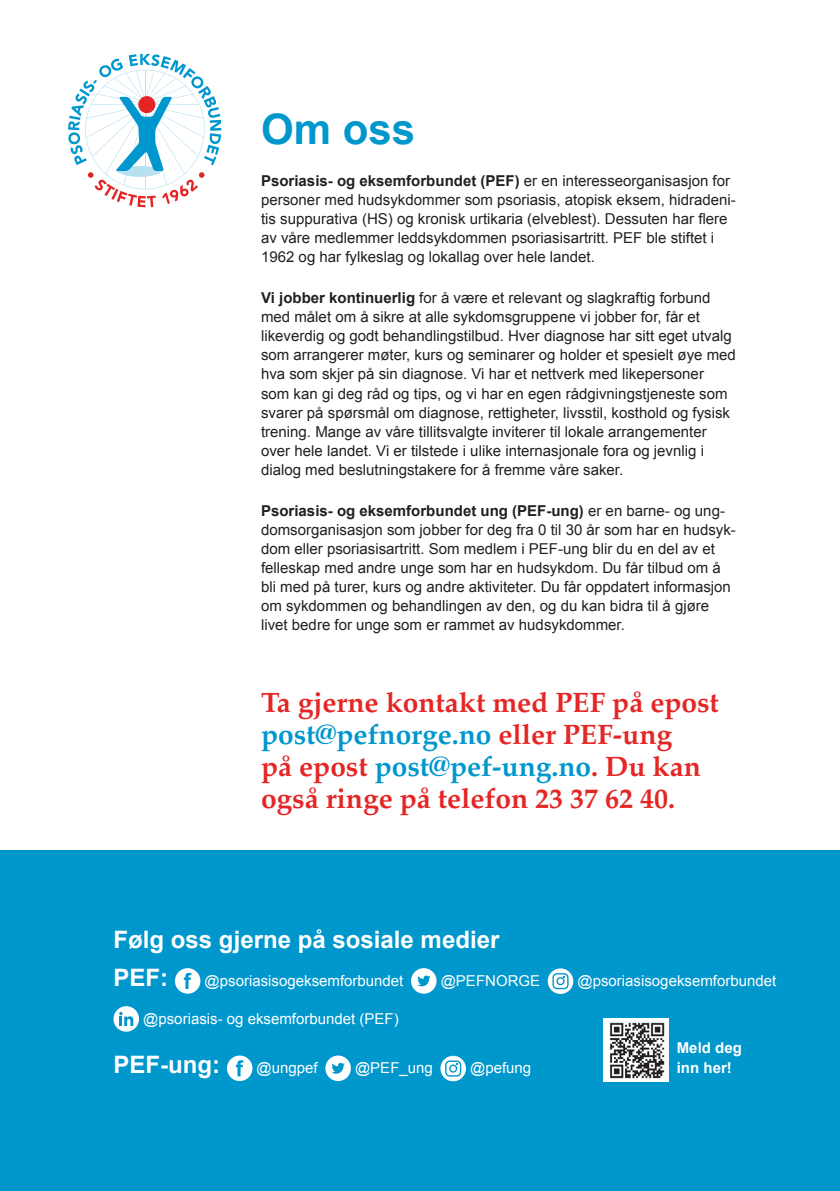
<style>
.page{position:relative;width:840px;height:1191px;background:#fff}
.page>*{position:absolute;margin:0;border:0;box-sizing:border-box;transform-origin:0 0}
.t1{font:700 42px "Arial";color:#0097cd}
.t2{font:700 28px/32px "Palatino";color:#e42625}
.t3{font:700 24px/38px "Arial";color:#fff}
.t4{font:15px/19px "Arial";color:#231f20}
.t5{font:15px "Arial";color:#fff}
.t6{font:700 15px/20px "Arial";color:#fff}
.s1{font-weight:700}
.s2{color:#0097cd}
</style>
<div class="page">
<div style="left:0;top:850px;width:839px;height:341px;background:#0097cd"></div>
<svg style="left:68px;top:54px;width:153px;height:153px"></svg>
<div style="left:175px;top:968px;width:25px;height:25px;background:#fff;border-radius:50%"></div>
<svg style="left:184px;top:972px;width:7px;height:17px"></svg>
<div style="left:411px;top:968px;width:25px;height:25px;background:#fff;border-radius:50%"></div>
<svg style="left:417px;top:975px;width:13px;height:11px"></svg>
<svg style="left:547px;top:968px;width:26px;height:26px"></svg>
<svg style="left:551px;top:972px;width:18px;height:18px"></svg>
<div style="left:113px;top:1006px;width:26px;height:25px;background:#fff;border-radius:50%"></div>
<svg style="left:119px;top:1012px;width:14px;height:14px"></svg>
<div style="left:227px;top:1055px;width:25px;height:26px;background:#fff;border-radius:50%"></div>
<svg style="left:236px;top:1060px;width:7px;height:16px"></svg>
<div style="left:325px;top:1055px;width:25px;height:26px;background:#fff;border-radius:50%"></div>
<svg style="left:331px;top:1062px;width:13px;height:11px"></svg>
<svg style="left:440px;top:1055px;width:25px;height:26px"></svg>
<svg style="left:444px;top:1059px;width:17px;height:18px"></svg>
<img style="left:603px;top:1018px;width:65px;height:63px">
<h1 class="t1" style="left:261px;top:102px;width:156px">Om oss</h1>
<p class="t4" style="left:261px;top:171px;width:476px"><span class="s1">Psoriasis- og eksemforbundet (PEF)</span> er en interesseorganisasjon for personer med hudsykdommer som psoriasis, atopisk eksem, hidradeni&shy;tis suppurativa (HS) og kronisk urtikaria (elveblest). Dessuten har flere av våre medlemmer leddsykdommen psoriasisartritt. PEF ble stiftet i 1962 og har fylkeslag og lokallag over hele landet.</p>
<p class="t4" style="left:261px;top:289px;width:476px"><span class="s1">Vi jobber kontinuerlig</span> for å være et relevant og slagkraftig forbund med målet om å sikre at alle sykdomsgruppene vi jobber for, får et likeverdig og godt behandlingstilbud. Hver diagnose har sitt eget utvalg som arrangerer møter, kurs og seminarer og holder et spesielt øye med hva som skjer på sin diagnose. Vi har et nettverk med likepersoner som kan gi deg råd og tips, og vi har en egen rådgivningstjeneste som svarer på spørsmål om diagnose, rettigheter, livsstil, kosthold og fysisk trening. Mange av våre tillitsvalgte inviterer til lokale arrangementer over hele landet. Vi er tilstede i ulike internasjonale fora og jevnlig i dialog med beslutningstakere for å fremme våre saker.</p>
<p class="t4" style="left:261px;top:501px;width:476px"><span class="s1">Psoriasis- og eksemforbundet ung (PEF-ung)</span> er en barne- og ung&shy;domsorganisasjon som jobber for deg fra 0 til 30 år som har en hudsyk&shy;dom eller psoriasisartritt. Som medlem i PEF-ung blir du en del av et felleskap med andre unge som har en hudsykdom. Du får tilbud om å bli med på turer, kurs og andre aktiviteter. Du får oppdatert informasjon om sykdommen og behandlingen av den, og du kan bidra til å gjøre livet bedre for unge som er rammet av hudsykdommer.</p>
<h2 class="t2" style="left:261px;top:685px;width:459px">Ta gjerne kontakt med PEF på epost <span class="s2">post@pefnorge.no</span> eller PEF-ung<br>på epost <span class="s2">post@pef-ung.no</span>. Du kan også ringe på telefon 23 37 62 40.</h2>
<h3 class="t3" style="left:113px;top:921px;width:387px">Følg oss gjerne på sosiale medier<br>PEF:</h3>
<p class="t5" style="left:204px;top:970px;width:200px">@psoriasisogeksemforbundet</p>
<p class="t5" style="left:440px;top:970px;width:101px">@PEFNORGE</p>
<p class="t5" style="left:577px;top:970px;width:200px">@psoriasisogeksemforbundet</p>
<p class="t5" style="left:143px;top:1008px;width:257px">@psoriasis- og eksemforbundet (PEF)</p>
<h3 class="t3" style="left:113px;top:1046px;width:108px">PEF-ung:</h3>
<p class="t5" style="left:256px;top:1058px;width:63px">@ungpef</p>
<p class="t5" style="left:355px;top:1058px;width:79px">@PEF_ung</p>
<p class="t5" style="left:470px;top:1058px;width:63px">@pefung</p>
<p class="t6" style="left:676px;top:1038px;width:67px">Meld deg inn her!</p>
</div>
